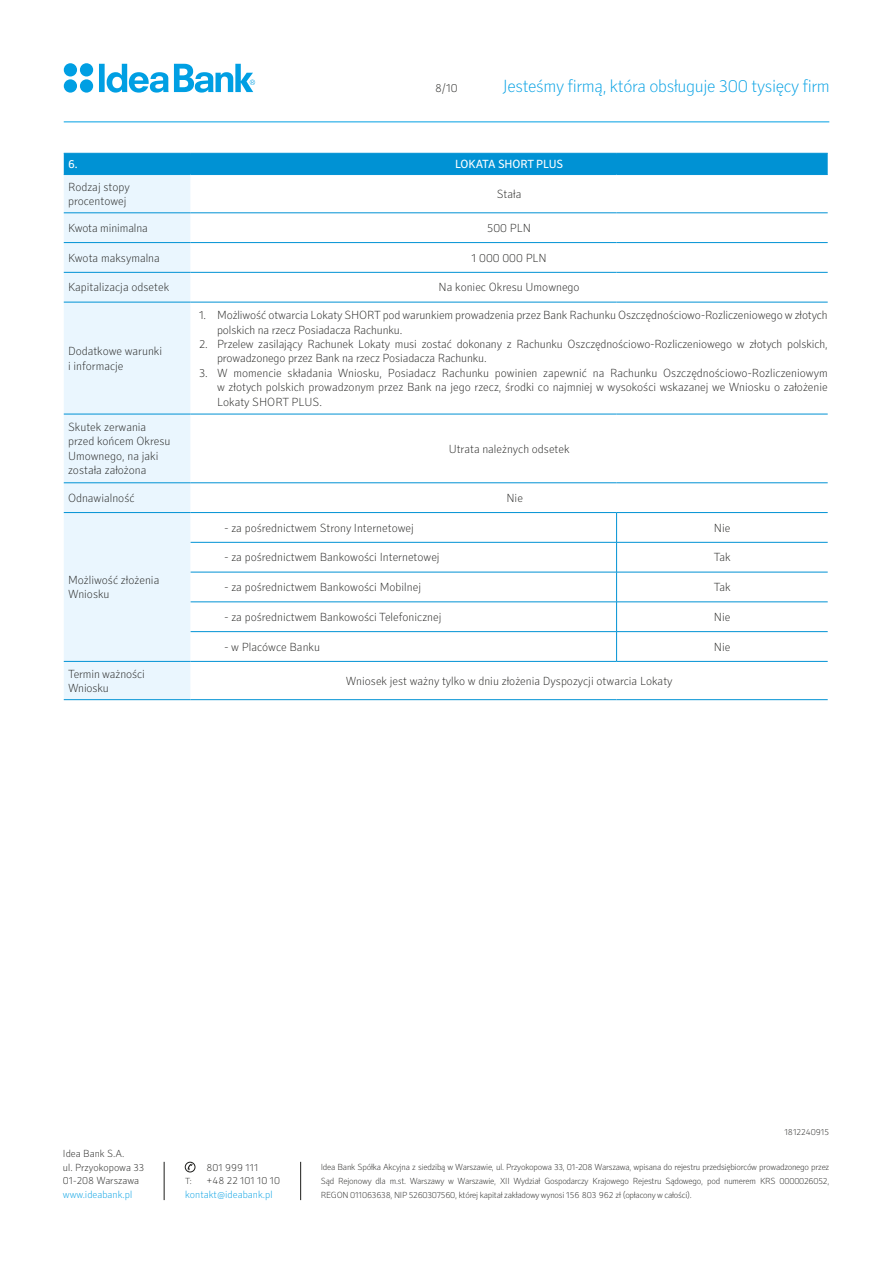
<style>
.page{position:relative;width:893px;height:1263px;background:#fff}
.page>*{position:absolute;margin:0;border:0;box-sizing:border-box;transform-origin:0 0}
.t1{font:100 18px "Secca";letter-spacing:-.02em;color:#009fe3}
.t2{font:100 12px/14.4px "Secca";color:#1d1d1b}
.t3{font:12px "Secca";letter-spacing:-.01em;color:#fff}
.t4{font:100 10.5px/13.5px "Secca";color:#1d1d1b}
.t5{font:100 10.5px "Secca";color:#009fe3}
.t6{font:100 9px/13.8px "Secca";letter-spacing:-.025em;color:#1d1d1b;text-align:justify}
</style>
<div class="page">
<hr style="left:164px;top:1162px;width:1px;height:38px;background:#1d1d1b">
<hr style="left:300px;top:1162px;width:1px;height:38px;background:#1d1d1b">
<svg style="left:187px;top:1164px;width:6px;height:6px"></svg>
<div style="left:185px;top:1162px;width:10px;height:10px;border:1px solid #1d1d1b;border-radius:50%"></div>
<svg style="left:64px;top:63px;width:29px;height:30px"></svg>
<svg style="left:99px;top:64px;width:156px;height:29px"></svg>
<hr style="left:64px;top:122px;width:765px;height:1px;background:#009fe3">
<div style="left:64px;top:154px;width:764px;height:20px;background:#0092d4"></div>
<div style="left:64px;top:175px;width:127px;height:524px;background:#eaf6fe"></div>
<svg style="left:191px;top:212px;width:637px;height:449px"></svg>
<hr style="left:64px;top:213px;width:127px;height:1px;background:#0092d4">
<hr style="left:64px;top:242px;width:127px;height:1px;background:#0092d4">
<hr style="left:64px;top:272px;width:127px;height:1px;background:#0092d4">
<hr style="left:64px;top:302px;width:127px;height:1px;background:#0092d4">
<hr style="left:64px;top:414px;width:127px;height:1px;background:#0092d4">
<hr style="left:64px;top:482px;width:127px;height:1px;background:#0092d4">
<hr style="left:64px;top:512px;width:127px;height:1px;background:#0092d4">
<hr style="left:64px;top:661px;width:127px;height:1px;background:#0092d4">
<hr style="left:191px;top:542px;width:426px;height:1px;background:#0092d4">
<hr style="left:191px;top:572px;width:426px;height:1px;background:#0092d4">
<hr style="left:191px;top:602px;width:426px;height:1px;background:#0092d4">
<hr style="left:191px;top:631px;width:426px;height:1px;background:#0092d4">
<hr style="left:64px;top:699px;width:127px;height:1px;background:#0092d4">
<hr style="left:64px;top:153px;width:127px;height:1px;background:#0092d4">
<hr style="left:64px;top:174px;width:127px;height:1px;background:#0092d4">
<hr style="left:191px;top:153px;width:426px;height:1px;background:#0092d4">
<hr style="left:617px;top:153px;width:211px;height:1px;background:#0092d4">
<hr style="left:191px;top:174px;width:426px;height:1px;background:#0092d4">
<hr style="left:617px;top:174px;width:211px;height:1px;background:#0092d4">
<hr style="left:191px;top:213px;width:426px;height:1px;background:#0092d4">
<hr style="left:617px;top:213px;width:211px;height:1px;background:#0092d4">
<hr style="left:191px;top:242px;width:426px;height:1px;background:#0092d4">
<hr style="left:617px;top:242px;width:211px;height:1px;background:#0092d4">
<hr style="left:191px;top:272px;width:426px;height:1px;background:#0092d4">
<hr style="left:617px;top:272px;width:211px;height:1px;background:#0092d4">
<hr style="left:191px;top:302px;width:426px;height:1px;background:#0092d4">
<hr style="left:617px;top:302px;width:211px;height:1px;background:#0092d4">
<hr style="left:191px;top:414px;width:426px;height:1px;background:#0092d4">
<hr style="left:617px;top:414px;width:211px;height:1px;background:#0092d4">
<hr style="left:191px;top:482px;width:426px;height:1px;background:#0092d4">
<hr style="left:617px;top:482px;width:211px;height:1px;background:#0092d4">
<hr style="left:191px;top:512px;width:426px;height:1px;background:#0092d4">
<hr style="left:617px;top:512px;width:211px;height:1px;background:#0092d4">
<svg style="left:616px;top:513px;width:1px;height:29px"></svg>
<hr style="left:617px;top:542px;width:211px;height:1px;background:#0092d4">
<hr style="left:616px;top:542px;width:1px;height:30px;background:#0092d4">
<hr style="left:617px;top:572px;width:211px;height:1px;background:#0092d4">
<hr style="left:616px;top:572px;width:1px;height:30px;background:#0092d4">
<hr style="left:617px;top:602px;width:211px;height:1px;background:#0092d4">
<hr style="left:617px;top:631px;width:211px;height:1px;background:#0092d4">
<svg style="left:616px;top:602px;width:1px;height:59px"></svg>
<hr style="left:191px;top:661px;width:426px;height:1px;background:#0092d4">
<hr style="left:617px;top:661px;width:211px;height:1px;background:#0092d4">
<hr style="left:191px;top:699px;width:426px;height:1px;background:#0092d4">
<hr style="left:617px;top:699px;width:211px;height:1px;background:#0092d4">
<p class="t2" style="left:435px;top:81px;width:24px">8/10</p>
<h1 class="t1" style="left:502px;top:75px;width:329px">Jesteśmy firmą, która obsługuje 300 tysięcy firm</h1>
<p class="t3" style="left:68px;top:157px;width:11px">6.</p>
<p class="t3" style="left:455px;top:157px;width:29px">LOKATA</p>
<p class="t3" style="left:498px;top:157px;width:67px">SHORT PLUS</p>
<p class="t2" style="left:68px;top:180px;width:63px">Rodzaj stopy procentowej</p>
<p class="t2" style="left:497px;top:187px;width:26px">Stała</p>
<p class="t2" style="left:68px;top:221px;width:81px">Kwota minimalna</p>
<p class="t2" style="left:487px;top:221px;width:45px">500 PLN</p>
<p class="t2" style="left:68px;top:251px;width:93px">Kwota maksymalna</p>
<p class="t2" style="left:471px;top:251px;width:77px">1 000 000 PLN</p>
<p class="t2" style="left:68px;top:281px;width:103px">Kapitalizacja odsetek</p>
<p class="t2" style="left:439px;top:281px;width:143px">Na koniec Okresu Umownego</p>
<p class="t2" style="left:68px;top:344px;width:96px">Dodatkowe warunki i informacje</p>
<p class="t2" style="left:68px;top:420px;width:104px">Skutek zerwania przed końcem Okresu<br>Umownego, na jaki została założona</p>
<p class="t2" style="left:217px;top:308px;width:612px;text-indent:-18px">1. Możliwość otwarcia Lokaty SHORT pod warunkiem prowadzenia przez Bank Rachunku Oszczędnościowo-Rozliczeniowego w złotych polskich na rzecz Posiadacza Rachunku.</p>
<p class="t2" style="left:217px;top:337px;width:612px;text-indent:-18px">2. Przelew zasilający Rachunek Lokaty musi zostać dokonany z Rachunku Oszczędnościowo-Rozliczeniowego w złotych polskich, prowadzonego przez Bank na rzecz Posiadacza Rachunku.</p>
<p class="t2" style="left:217px;top:366px;width:612px;text-align:justify;text-indent:-18px">3. W momencie składania Wniosku, Posiadacz Rachunku powinien zapewnić na Rachunku Oszczędnościowo-Rozliczeniowym w złotych polskich prowadzonym przez Bank na jego rzecz, środki co najmniej w wysokości wskazanej we Wniosku o założenie Lokaty SHORT PLUS.</p>
<p class="t2" style="left:449px;top:442px;width:122px">Utrata należnych odsetek</p>
<p class="t2" style="left:68px;top:491px;width:68px">Odnawialność</p>
<p class="t2" style="left:506px;top:491px;width:18px">Nie</p>
<p class="t2" style="left:68px;top:573px;width:93px">Możliwość złożenia<br>Wniosku</p>
<p class="t2" style="left:225px;top:521px;width:191px">- za pośrednictwem Strony Internetowej</p>
<p class="t2" style="left:714px;top:521px;width:18px">Nie</p>
<p class="t2" style="left:225px;top:551px;width:217px">- za pośrednictwem Bankowości Internetowej</p>
<p class="t2" style="left:714px;top:551px;width:18px">Tak</p>
<p class="t2" style="left:225px;top:580px;width:198px">- za pośrednictwem Bankowości Mobilnej</p>
<p class="t2" style="left:714px;top:580px;width:18px">Tak</p>
<p class="t2" style="left:225px;top:610px;width:218px">- za pośrednictwem Bankowości Telefonicznej</p>
<p class="t2" style="left:714px;top:610px;width:18px">Nie</p>
<p class="t2" style="left:225px;top:640px;width:97px">- w Placówce Banku</p>
<p class="t2" style="left:714px;top:640px;width:18px">Nie</p>
<p class="t2" style="left:68px;top:667px;width:78px">Termin ważności<br>Wniosku</p>
<p class="t2" style="left:346px;top:674px;width:328px">Wniosek jest ważny tylko w dniu złożenia Dyspozycji otwarcia Lokaty</p>
<p class="t6" style="left:784px;top:1126px;width:46px">1812240915</p>
<p class="t4" style="left:63px;top:1147px;width:83px">Idea Bank S.A.<br>ul. Przyokopowa 33<br>01-208 Warszawa</p>
<p class="t5" style="left:63px;top:1188px;width:71px">www.ideabank.pl</p>
<p class="t4" style="left:206px;top:1161px;width:54px">801 999 111</p>
<p class="t6" style="left:185px;top:1174px;width:8px">T:</p>
<p class="t4" style="left:206px;top:1174px;width:75px">+48 22 101 10 10</p>
<p class="t5" style="left:185px;top:1188px;width:89px">kontakt@ideabank.pl</p>
<p class="t6" style="left:321px;top:1161px;width:510px">Idea Bank Spółka Akcyjna z siedzibą w Warszawie, ul. Przyokopowa 33, 01-208 Warszawa, wpisana do rejestru przedsiębiorców prowadzonego przez Sąd Rejonowy dla m.st. Warszawy w Warszawie, XII Wydział Gospodarczy Krajowego Rejestru Sądowego, pod numerem KRS 0000026052, REGON 011063638, NIP 5260307560, której kapitał zakładowy wynosi 156 803 962 zł (opłacony w całości).</p>
</div>
